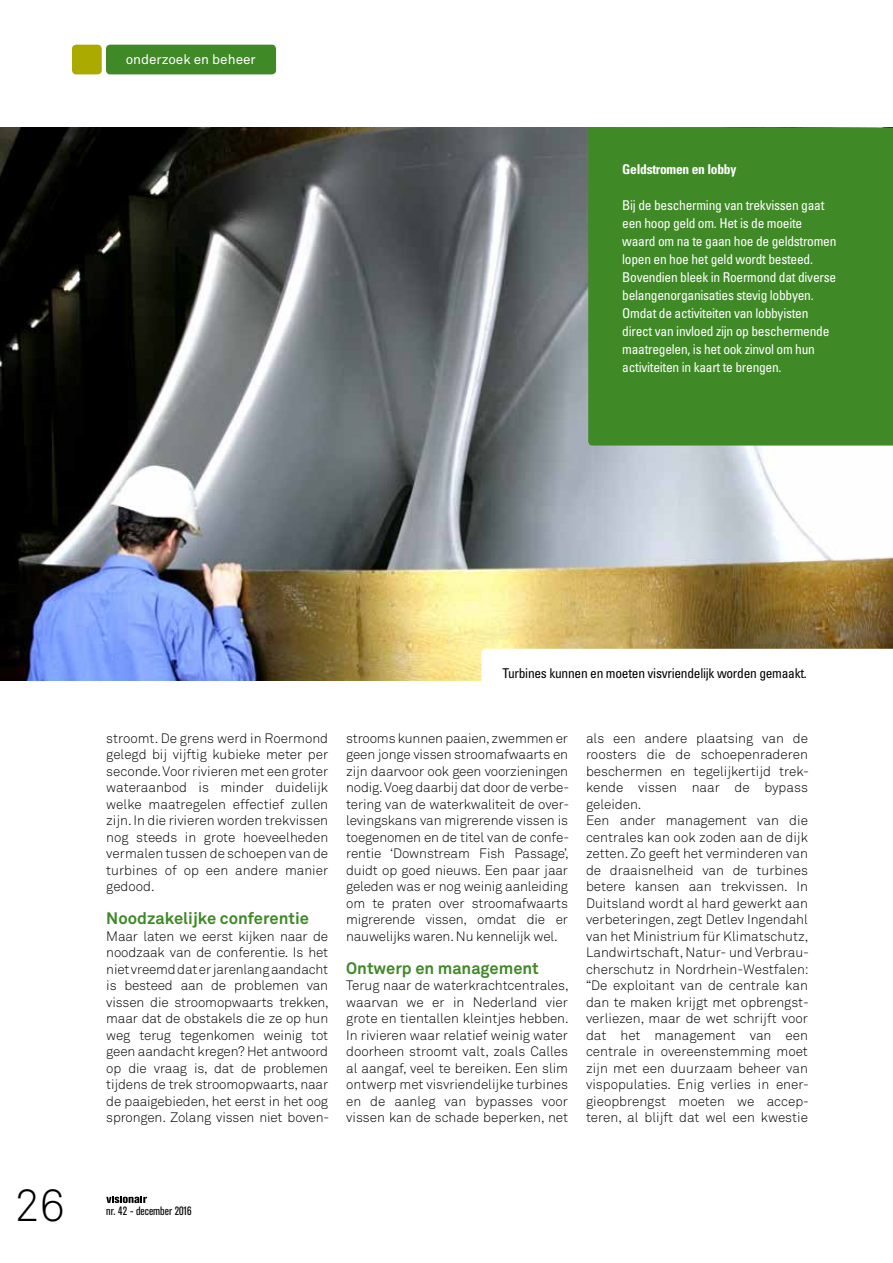
<style>
.page{position:relative;width:893px;height:1263px;background:#fff}
.page>*{position:absolute;margin:0;border:0;box-sizing:border-box;transform-origin:0 0}
.t1{font:300 45px "Akkurat";color:#000}
.t2{font:700 16.5px "Akkurat";color:#408927}
.t3{font:300 13.5px/16.5px "Akkurat";color:#000;text-align:justify}
.t4{font:condensed 13.5px/18px "Univers";letter-spacing:-.02em;color:#fff}
.t5{font:condensed 13.5px "Univers";letter-spacing:-.02em;color:#000}
.t6{font:700 condensed 13.5px "Univers";letter-spacing:-.02em;color:#fff}
.t7{font:13.5px "Akkurat";color:#fff}
.t8{font:12px "Akzidenz Grotesk Condensed BQ";color:#000}
</style>
<div class="page">
<svg style="left:106px;top:1197px;width:41px;height:6px"></svg>
<div style="left:72px;top:45px;width:30px;height:29px;background:#aa0;border-radius:4px"></div>
<div style="left:106px;top:45px;width:170px;height:29px;background:#408927;border-radius:4px"></div>
<img style="left:0;top:128px;width:893px;height:553px">
<svg style="left:481px;top:649px;width:412px;height:32px"></svg>
<div style="left:588px;top:128px;width:305px;height:318px;background:#408927"></div>
<p class="t7" style="left:126px;top:52px;width:131px">onderzoek en beheer</p>
<p class="t6" style="left:622px;top:161px;width:116px">Geldstromen en lobby</p>
<p class="t4" style="left:622px;top:196px;width:216px">Bij de bescherming van trekvissen gaat een hoop geld om. Het is de moeite waard om na te gaan hoe de geldstromen lopen en hoe het geld wordt besteed.<br>Bovendien bleek in Roermond dat diverse belangenorganisaties stevig lobbyen.<br>Omdat de activiteiten van lobbyisten direct van invloed zijn op beschermende maatregelen, is het ook zinvol om hun activiteiten in kaart te brengen.</p>
<h1 class="t1" style="left:14px;top:1179px;width:53px">26</h1>
<p class="t5" style="left:503px;top:664px;width:306px">Turbines kunnen en moeten visvriendelijk worden gemaakt.</p>
<p class="t3" style="left:106px;top:730px;width:223px">stroomt. De grens werd in Roermond gelegd bij vijftig kubieke meter per seconde. Voor rivieren met een groter wateraanbod is minder duidelijk welke maatregelen effectief zullen zijn. In die rivieren worden trekvissen nog steeds in grote hoeveelheden vermalen tussen de schoepen van de turbines of op een andere manier gedood.</p>
<p class="t2" style="left:106px;top:908px;width:204px">Noodzakelijke conferentie</p>
<p class="t3" style="left:106px;top:928px;width:225px">Maar laten we eerst kijken naar de noodzaak van de conferentie. Is het niet vreemd dat er jarenlang aandacht is besteed aan de problemen van vissen die stroomopwaarts trekken, maar dat de obstakels die ze op hun weg terug tegenkomen weinig tot geen aandacht kregen? Het antwoord op die vraag is, dat de problemen tijdens de trek stroomopwaarts, naar de paaigebieden, het eerst in het oog sprongen. Zolang vissen niet boven-</p>
<p class="t3" style="left:346px;top:730px;width:225px">strooms kunnen paaien, zwemmen er geen jonge vissen stroomafwaarts en zijn daarvoor ook geen voorzieningen nodig. Voeg daarbij dat door de verbe&shy;tering van de waterkwaliteit de over&shy;levingskans van migrerende vissen is toegenomen en de titel van de confe&shy;rentie ‘Downstream Fish Passage’, duidt op goed nieuws. Een paar jaar geleden was er nog weinig aanleiding om te praten over stroomafwaarts migrerende vissen, omdat die er nauwelijks waren. Nu kennelijk wel.</p>
<p class="t2" style="left:346px;top:957px;width:194px">Ontwerp en management</p>
<p class="t3" style="left:346px;top:977px;width:224px">Terug naar de waterkrachtcentrales, waarvan we er in Nederland vier grote en tientallen kleintjes hebben.<br>In rivieren waar relatief weinig water doorheen stroomt valt, zoals Calles al aangaf, veel te bereiken. Een slim ontwerp met visvriendelijke turbines en de aanleg van bypasses voor vissen kan de schade beperken, net</p>
<p class="t3" style="left:586px;top:730px;width:225px;text-align:left">als een andere plaatsing van de roosters die de schoepenraderen beschermen en tegelijkertijd trek&shy;kende vissen naar de bypass geleiden.<br>Een ander management van die centrales kan ook zoden aan de dijk zetten. Zo geeft het verminderen van de draaisnelheid van de turbines betere kansen aan trekvissen. In<br>Duitsland wordt al hard gewerkt aan verbeteringen, zegt Detlev Ingendahl van het Ministrium für Klimatschutz,<br>Landwirtschaft, Natur- und Verbrau&shy;cherschutz in Nordrhein-Westfalen: “De exploitant van de centrale kan dan te maken krijgt met opbrengst&shy;verliezen, maar de wet schrijft voor dat het management van een centrale in overeenstemming moet zijn met een duurzaam beheer van vispopulaties. Enig verlies in ener&shy;gieopbrengst moeten we accep&shy;teren, al blijft dat wel een kwestie</p>
<p class="t8" style="left:106px;top:1204px;width:87px">nr. 42 - december 2016</p>
</div>
